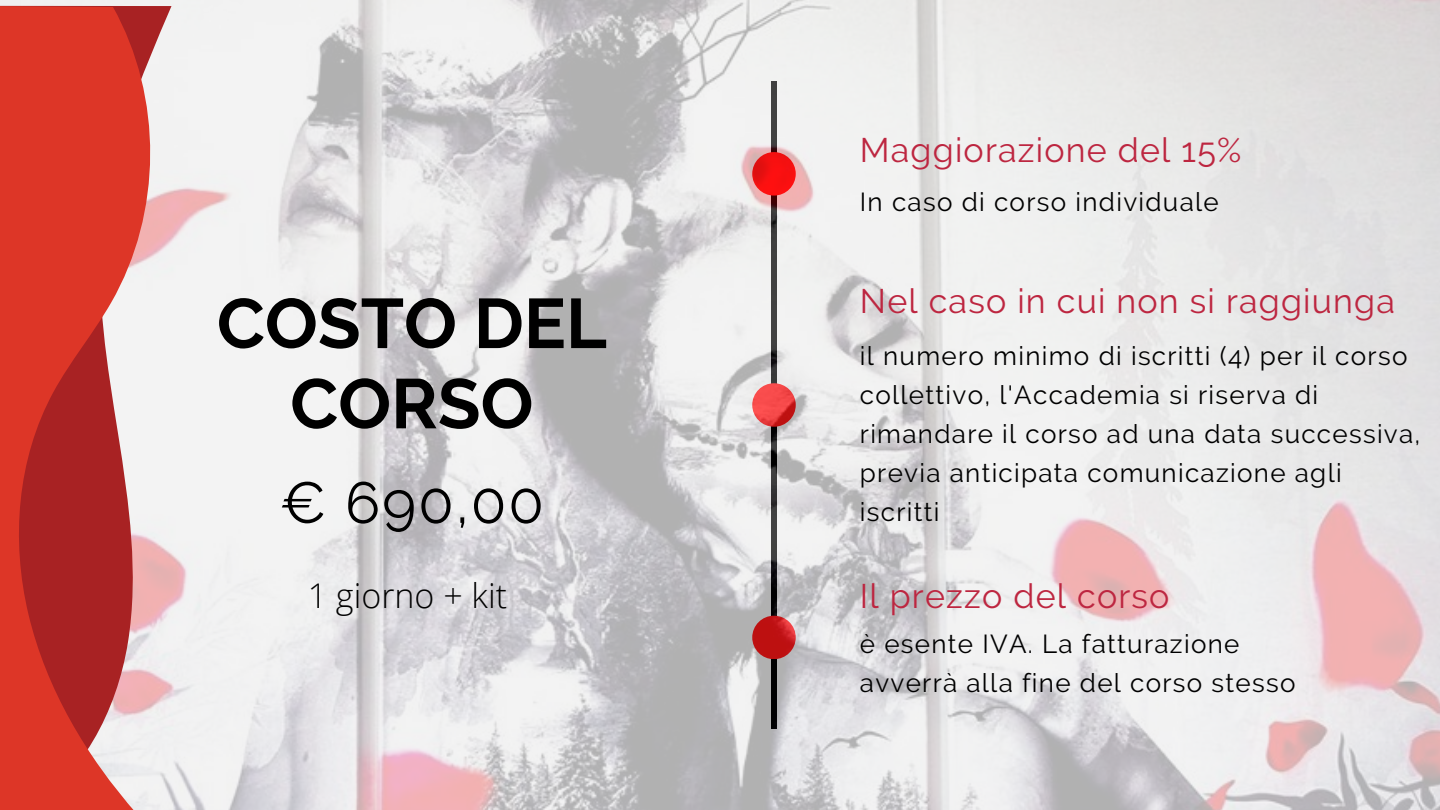
<style>
.page{position:relative;width:1440px;height:810px;background:#fff}
.page>*{position:absolute;margin:0;border:0;box-sizing:border-box;transform-origin:0 0}
.t1{font:700 70px/80.2px "Raleway";color:#000;text-align:center}
.t2{font:58px "Raleway";color:#000}
.t3{font:34px "Raleway";letter-spacing:.035em;color:#bd2640}
.t4{font:300 34px "Open Sans";color:#000}
.t5{font:26px/39px "Raleway";letter-spacing:.05em;color:#000}
</style>
<div class="page">
<img style="left:22px;top:0;width:1418px;height:810px">
<svg style="left:163px;top:6px;width:8px;height:804px;fill:#f2f2f2"></svg>
<svg style="left:0;top:6px;width:163px;height:804px;background:#d3564f"></svg>
<p class="t1" style="left:217px;top:283px;width:391px">COSTO DEL<br>CORSO</p>
<h1 class="t2" style="left:280px;top:469px;width:265px">€ 690,00</h1>
<h3 class="t4" style="left:308px;top:572px;width:201px">1 giorno + kit</h3>
<h2 class="t3" style="left:860px;top:130px;width:383px">Maggiorazione del 15%</h2>
<h3 class="t5" style="left:860px;top:182px;width:360px">In caso di corso individuale</h3>
<h3 class="t3" style="left:860px;top:281px;width:537px">Nel caso in cui non si raggiunga</h3>
<p class="t5" style="left:860px;top:337px;width:562px">il numero minimo di iscritti (4) per il corso collettivo, l'Accademia si riserva di rimandare il corso ad una data successiva, previa anticipata comunicazione agli iscritti</p>
<h3 class="t3" style="left:860px;top:576px;width:311px">Il prezzo del corso</h3>
<p class="t5" style="left:860px;top:624px;width:437px">è esente IVA. La fatturazione avverrà alla fine del corso stesso</p>
</div>
